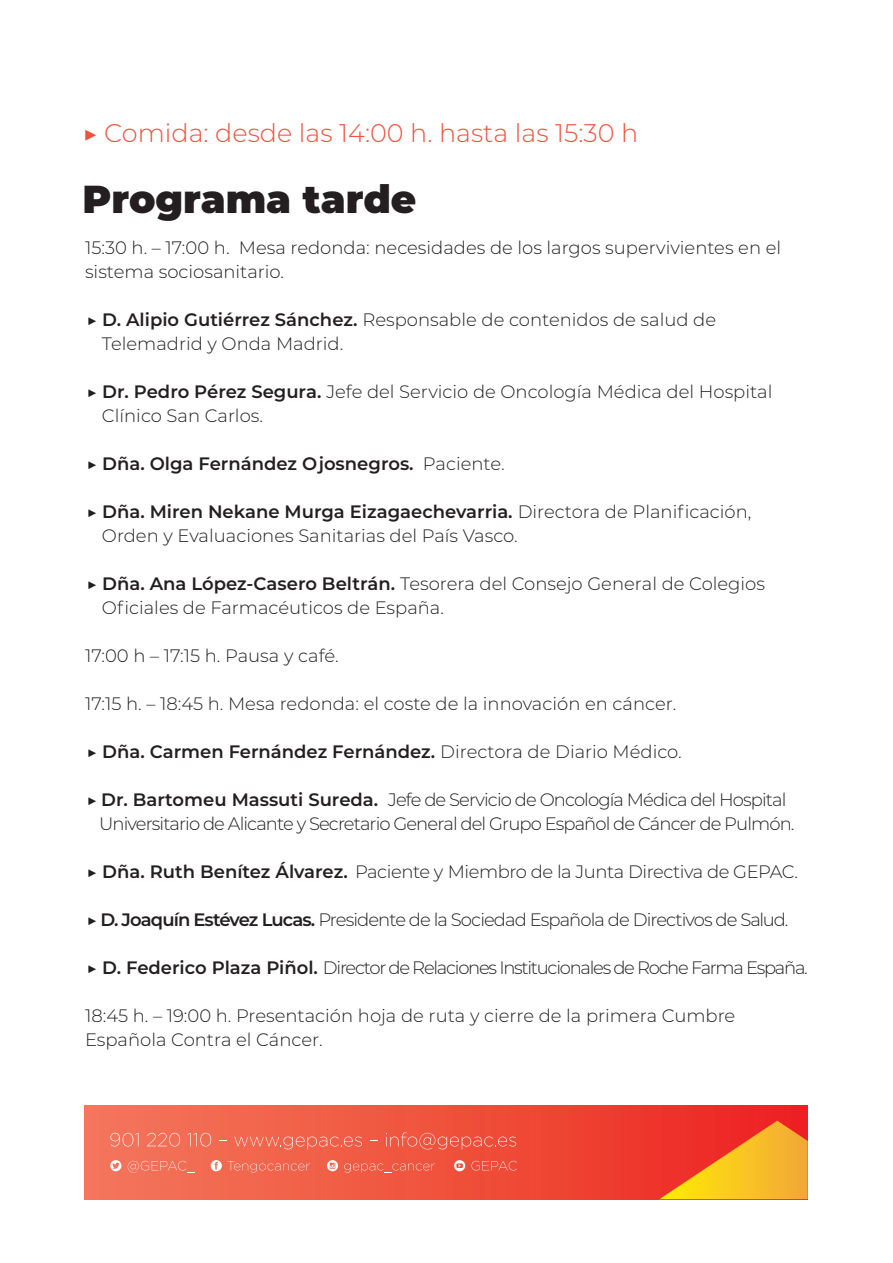
<style>
.page{position:relative;width:893px;height:1263px;background:#fff}
.page>*{position:absolute;margin:0;border:0;box-sizing:border-box;transform-origin:0 0}
.t1{font:900 39px "Montserrat";color:#231f20}
.t2{font:300 25.5px "Montserrat";color:#f0523d}
.t3{font:300 18px/24px "Montserrat";color:#231f20}
.t4{font:300 18px/24px "Montserrat";letter-spacing:-.05em;color:#231f20}
.t5{font:600 18px "Montserrat";color:#231f20}
.t6{font:300 18px "Montserrat";letter-spacing:-.07em;color:#231f20}
.t7{font:300 18px "Montserrat";letter-spacing:-.025em;color:#231f20}
.s1{font-weight:600}
.s2{font-weight:300}
</style>
<div class="page">
<div style="left:85px;top:1106px;width:723px;height:93px;background:linear-gradient(to right,#f37b5c,#ed221f)"></div>
<svg style="left:659px;top:1120px;width:149px;height:79px;background:#f38026"></svg>
<svg style="left:110px;top:1133px;width:28px;height:13px"></svg>
<svg style="left:147px;top:1133px;width:33px;height:13px"></svg>
<svg style="left:187px;top:1133px;width:24px;height:13px"></svg>
<svg style="left:234px;top:1136px;width:128px;height:13px;background:#f2745f"></svg>
<svg style="left:386px;top:1132px;width:130px;height:17px;background:#f0624e"></svg>
<svg style="left:128px;top:1161px;width:67px;height:12px"></svg>
<svg style="left:110px;top:1160px;width:11px;height:11px"></svg>
<svg style="left:211px;top:1160px;width:99px;height:12px"></svg>
<svg style="left:344px;top:1163px;width:91px;height:10px"></svg>
<svg style="left:327px;top:1160px;width:11px;height:11px"></svg>
<svg style="left:471px;top:1161px;width:46px;height:9px"></svg>
<svg style="left:454px;top:1160px;width:11px;height:11px"></svg>
<h2 class="t2" style="left:82px;top:116px;width:557px">▶ Comida: desde las 14:00 h. hasta las 15:30 h</h2>
<h1 class="t1" style="left:82px;top:170px;width:335px">Programa tarde</h1>
<p class="t3" style="left:85px;top:235px;width:698px">15:30 h. – 17:00 h. Mesa redonda: necesidades de los largos supervivientes en el sistema sociosanitario.</p>
<p class="t3" style="left:102px;top:307px;width:616px;text-indent:-15px"><span class="s1">▶ D. Alipio Gutiérrez Sánchez.</span> Responsable de contenidos de salud de<br>Telemadrid y Onda Madrid.</p>
<p class="t3" style="left:102px;top:379px;width:672px;text-indent:-15px"><span class="s1">▶ Dr. Pedro Pérez Segura.</span> Jefe del Servicio de Oncología Médica del Hospital<br>Clínico San Carlos.</p>
<p class="t5" style="left:87px;top:451px;width:420px">▶ Dña. Olga Fernández Ojosnegros. <span class="s2">Paciente.</span></p>
<p class="t3" style="left:102px;top:499px;width:651px;text-indent:-15px"><span class="s1">▶ Dña. Miren Nekane Murga Eizagaechevarria.</span> Directora de Planificación,<br>Orden y Evaluaciones Sanitarias del País Vasco.</p>
<p class="t3" style="left:102px;top:571px;width:665px;text-indent:-15px"><span class="s1">▶ Dña. Ana López-Casero Beltrán.</span> Tesorera del Consejo General de Colegios<br>Oficiales de Farmacéuticos de España.</p>
<p class="t3" style="left:85px;top:643px;width:255px">17:00 h – 17:15 h. Pausa y café.</p>
<p class="t3" style="left:85px;top:691px;width:593px">17:15 h. – 18:45 h. Mesa redonda: el coste de la innovación en cáncer.</p>
<p class="t5" style="left:87px;top:739px;width:597px">▶ Dña. Carmen Fernández Fernández. <span class="s2">Directora de Diario Médico.</span></p>
<p class="t4" style="left:99px;top:787px;width:697px;text-indent:-13px"><span class="s1">▶ Dr. Bartomeu Massuti Sureda.</span> Jefe de Servicio de Oncología Médica del Hospital<br>Universitario de Alicante y Secretario General del Grupo Español de Cáncer de Pulmón.</p>
<p class="t7" style="left:87px;top:859px;width:713px"><span class="s1">▶ Dña. Ruth Benítez Álvarez.</span> Paciente y Miembro de la Junta Directiva de GEPAC.</p>
<p class="t4" style="left:87px;top:907px;width:703px"><span class="s1">▶ D. Joaquín Estévez Lucas.</span> Presidente de la Sociedad Española de Directivos de Salud.</p>
<p class="t6" style="left:87px;top:955px;width:723px"><span class="s1">▶ D. Federico Plaza Piñol.</span> Director de Relaciones Institucionales de Roche Farma España.</p>
<p class="t3" style="left:85px;top:1003px;width:652px">18:45 h. – 19:00 h. Presentación hoja de ruta y cierre de la primera Cumbre<br>Española Contra el Cáncer.</p>
</div>
